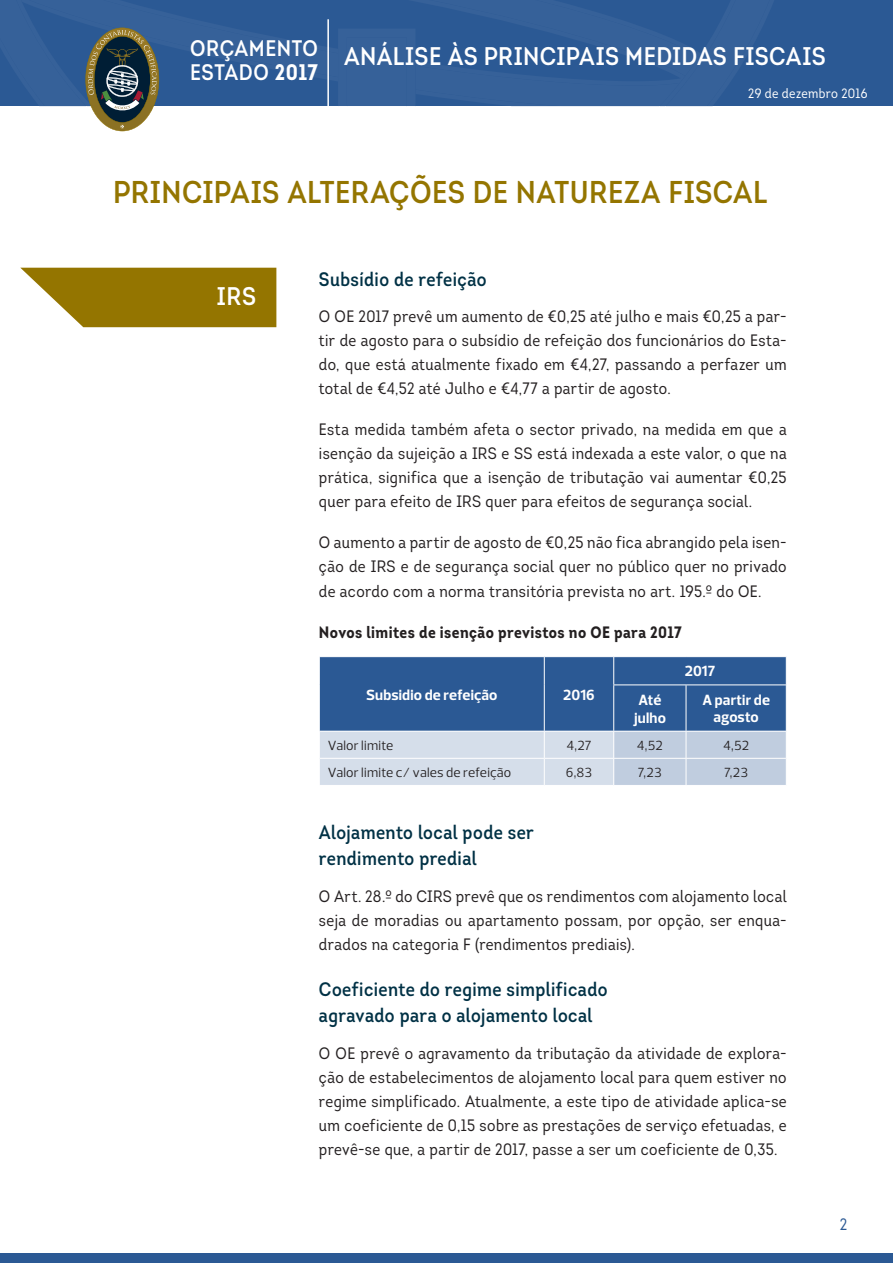
<style>
.page{position:relative;width:893px;height:1263px;background:#fff}
.page>*{position:absolute;margin:0;border:0;box-sizing:border-box;transform-origin:0 0}
.Destaque{font:600 31.5px "Intro Condensed";letter-spacing:.015em;color:#947500}
.BRANCO{font:600 25.5px "Intro Condensed";letter-spacing:.01em;color:#fff}
.t1{font:600 22.5px/24px "Intro Condensed";letter-spacing:.025em;color:#fff}
.SIB1{font:600 19.5px/25.5px "Intro Condensed";letter-spacing:.02em;color:#003145}
.TEXTO{font:16.5px/24px "Intro Condensed";letter-spacing:.025em;color:#231f20;text-align:justify}
.BOLDTEXT{font:700 16.5px "Intro Condensed";letter-spacing:.025em;color:#231f20}
.t2{font:16.5px "Intro Condensed";color:#2b5994}
.TAB_HED{font:700 15px/18px "Prelo";letter-spacing:.01em;color:#fff;text-align:center}
.tabela{font:13.5px "Prelo";letter-spacing:.015em;color:#231f20}
.t3{font:13.5px "Intro Condensed";letter-spacing:.025em;color:#fff}
.s1{font-weight:700}
</style>
<div class="page">
<div style="left:0;top:1253px;width:893px;height:10px;background:#2b5994"></div>
<div style="left:0;top:0;width:893px;height:106px;background:#2b5994"></div>
<svg style="left:0;top:0;width:774px;height:106px"></svg>
<svg style="left:85px;top:28px;width:74px;height:103px"></svg>
<hr style="left:327px;top:19px;width:2px;height:138px;background:#fff">
<svg style="left:319px;top:657px;width:468px;height:128px;background:#7291b8"></svg>
<svg style="left:20px;top:268px;width:256px;height:59px;background:#a1861f"></svg>
<h3 class="t1" style="left:190px;top:36px;width:129px">ORÇAMENTO<br>ESTADO <span class="s1">2017</span></h3>
<h2 class="BRANCO" style="left:344px;top:40px;width:483px">ANÁLISE ÀS PRINCIPAIS MEDIDAS FISCAIS</h2>
<p class="t3" style="left:748px;top:85px;width:121px">29 de dezembro 2016</p>
<p class="Destaque" style="left:113px;top:172px;width:655px">PRINCIPAIS ALTERAÇÕES DE NATUREZA FISCAL</p>
<p class="BRANCO" style="left:217px;top:281px;width:41px">IRS</p>
<p class="SIB1" style="left:319px;top:266px;width:169px">Subsídio de refeição</p>
<p class="TEXTO" style="left:319px;top:305px;width:469px">O OE 2017 prevê um aumento de €0,25 até julho e mais €0,25 a par&shy;tir de agosto para o subsídio de refeição dos funcionários do Esta&shy;do, que está atualmente fixado em €4,27, passando a perfazer um total de €4,52 até Julho e €4,77 a partir de agosto.</p>
<p class="TEXTO" style="left:319px;top:418px;width:469px">Esta medida também afeta o sector privado, na medida em que a isenção da sujeição a IRS e SS está indexada a este valor, o que na prática, significa que a isenção de tributação vai aumentar €0,25 quer para efeito de IRS quer para efeitos de segurança social.</p>
<p class="TEXTO" style="left:319px;top:531px;width:469px">O aumento a partir de agosto de €0,25 não fica abrangido pela isen&shy;ção de IRS e de segurança social quer no público quer no privado de acordo com a norma transitória prevista no art. 195.º do OE.</p>
<p class="BOLDTEXT" style="left:319px;top:621px;width:364px">Novos limites de isenção previstos no OE para 2017</p>
<p class="TAB_HED" style="left:366px;top:685px;width:133px">Subsidio de refeição</p>
<p class="TAB_HED" style="left:563px;top:685px;width:33px">2016</p>
<p class="TAB_HED" style="left:685px;top:662px;width:32px">2017</p>
<p class="TAB_HED" style="left:634px;top:691px;width:34px">Até julho</p>
<p class="TAB_HED" style="left:702px;top:691px;width:69px">A partir de</p>
<p class="TAB_HED" style="left:713px;top:708px;width:47px">agosto</p>
<p class="tabela" style="left:328px;top:737px;width:67px">Valor limite</p>
<p class="tabela" style="left:566px;top:737px;width:27px">4,27</p>
<p class="tabela" style="left:637px;top:737px;width:28px">4,52</p>
<p class="tabela" style="left:723px;top:737px;width:28px">4,52</p>
<p class="tabela" style="left:328px;top:764px;width:185px">Valor limite c/ vales de refeição</p>
<p class="tabela" style="left:566px;top:764px;width:28px">6,83</p>
<p class="tabela" style="left:638px;top:764px;width:26px">7,23</p>
<p class="tabela" style="left:724px;top:764px;width:26px">7,23</p>
<p class="SIB1" style="left:319px;top:820px;width:216px">Alojamento local pode ser rendimento predial</p>
<p class="TEXTO" style="left:319px;top:884px;width:469px">O Art. 28.º do CIRS prevê que os rendimentos com alojamento local seja de moradias ou apartamento possam, por opção, ser enqua&shy;drados na categoria F (rendimentos prediais).</p>
<p class="SIB1" style="left:319px;top:977px;width:290px">Coeficiente do regime simplificado agravado para o alojamento local</p>
<p class="TEXTO" style="left:319px;top:1041px;width:469px">O OE prevê o agravamento da tributação da atividade de explora&shy;ção de estabelecimentos de alojamento local para quem estiver no regime simplificado. Atualmente, a este tipo de atividade aplica-se um coeficiente de 0,15 sobre as prestações de serviço efetuadas, e prevê-se que, a partir de 2017, passe a ser um coeficiente de 0,35.</p>
<p class="t2" style="left:840px;top:1214px;width:9px">2</p>
</div>
